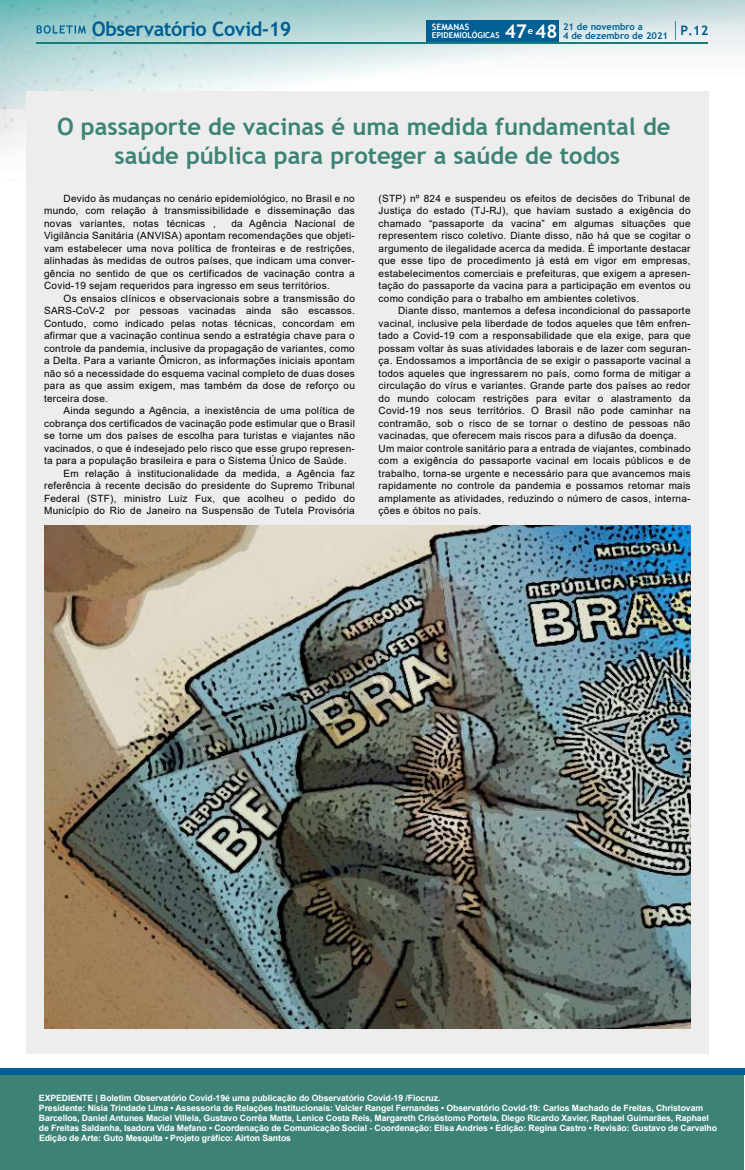
<style>
.page{position:relative;width:745px;height:1170px;background:#fff}
.page>*{position:absolute;margin:0;border:0;box-sizing:border-box;transform-origin:0 0}
.t1{font:700 23.75px/28.5px "Trebuchet MS";color:#3c8376;text-align:center}
.t2{font:700 19.88px "Trebuchet MS";letter-spacing:-.025em;color:#005f95}
.t3{font:700 18.88px "Trebuchet MS";color:#fff}
.t4{font:700 13.12px "Trebuchet MS";color:#005f95}
.t5{font:10px/12.5px "Arial";letter-spacing:.025em;color:#000;text-align:justify}
.t6{font:700 9.38px/9px "Trebuchet MS";color:#005f95}
.t7{font:700 8.75px "Trebuchet MS";color:#fff}
.t8{font:700 8.62px/9.9px "Arial";letter-spacing:-.01em;color:#fff}
.t9{font:700 8.12px "Trebuchet MS";color:#fff}
</style>
<div class="page">
<img style="left:0;top:0;width:744px;height:185px">
<svg style="left:674px;top:21px;width:1px;height:19px"></svg>
<svg style="left:37px;top:25px;width:49px;height:9px"></svg>
<hr style="left:36px;top:42px;width:672px;height:1px;background:#168076">
<div style="left:426px;top:20px;width:132px;height:22px;background:#005f95"></div>
<div style="left:26px;top:91px;width:682px;height:961px;background:#ededed"></div>
<img style="left:44px;top:525px;width:646px;height:503px">
<div style="left:0;top:1069px;width:743px;height:100px;background:#3c8376"></div>
<div style="left:0;top:1068px;width:744px;height:6px;background:#005f95"></div>
<h2 class="t2" style="left:92px;top:17px;width:201px">Observatório Covid-19</h2>
<h3 class="t3" style="left:504px;top:20px;width:54px">47<sup>e</sup> 48</h3>
<h3 class="t4" style="left:680px;top:22px;width:29px">P.12</h3>
<p class="t7" style="left:431px;top:22px;width:39px">SEMANAS</p>
<p class="t9" style="left:431px;top:30px;width:69px">EPIDEMIOLÓGICAS</p>
<p class="t6" style="left:562px;top:22px;width:106px">21 de novembro a<br>4 de dezembro de 2021</p>
<h1 class="t1" style="left:57px;top:112px;width:614px">O passaporte de vacinas é uma medida fundamental de saúde pública para proteger a saúde de todos</h1>
<p class="t5" style="left:44px;top:192px;width:312px;text-indent:19px">Devido às mudanças no cenário epidemiológico, no Brasil e no mundo, com relação à transmissibilidade e disseminação das novas variantes, notas técnicas ,</p>
<p class="t5" style="left:44px;top:217px;width:312px;text-indent:187px">da Agência Nacional de Vigilância Sanitária (ANVISA) apontam recomendações que objeti&shy;vam estabelecer uma nova política de fronteiras e de restrições, alinhadas às medidas de outros países, que indicam uma conver&shy;gência no sentido de que os certificados de vacinação contra a Covid-19 sejam requeridos para ingresso em seus territórios.</p>
<p class="t5" style="left:44px;top:292px;width:312px;text-indent:19px">Os ensaios clínicos e observacionais sobre a transmissão do SARS-CoV-2 por pessoas vacinadas ainda são escassos.<br>Contudo, como indicado pelas notas técnicas, concordam em afirmar que a vacinação continua sendo a estratégia chave para o controle da pandemia, inclusive da propagação de variantes, como a Delta. Para a variante Ômicron, as informações iniciais apontam não só a necessidade do esquema vacinal completo de duas doses para as que assim exigem, mas também da dose de reforço ou terceira dose.</p>
<p class="t5" style="left:64px;top:404px;width:292px">Ainda segundo a Agência, a inexistência de uma política de</p>
<p class="t5" style="left:44px;top:417px;width:312px">cobrança dos certificados de vacinação pode estimular que o Brasil</p>
<p class="t5" style="left:44px;top:429px;width:312px">se torne um dos países de escolha para turistas e viajantes não</p>
<p class="t5" style="left:44px;top:442px;width:312px">vacinados, o que é indesejado pelo risco que esse grupo represen-</p>
<p class="t5" style="left:44px;top:454px;width:304px">ta para a população brasileira e para o Sistema Único de Saúde.</p>
<p class="t5" style="left:64px;top:467px;width:292px">Em relação à institucionalidade da medida, a Agência faz</p>
<p class="t5" style="left:44px;top:479px;width:312px">referência à recente decisão do presidente do Supremo Tribunal</p>
<p class="t5" style="left:44px;top:492px;width:312px">Federal (STF), ministro Luiz Fux, que acolheu o pedido do</p>
<p class="t5" style="left:44px;top:504px;width:312px">Município do Rio de Janeiro na Suspensão de Tutela Provisória</p>
<p class="t5" style="left:378px;top:192px;width:313px">(STP) nº 824 e suspendeu os efeitos de decisões do Tribunal de Justiça do estado (TJ-RJ), que haviam sustado a exigência do chamado “passaporte da vacina” em algumas situações que representem risco coletivo. Diante disso, não há que se cogitar o argumento de ilegalidade acerca da medida. É importante destacar que esse tipo de procedimento já está em vigor em empresas, estabelecimentos comerciais e prefeituras, que exigem a apresen&shy;tação do passaporte da vacina para a participação em eventos ou como condição para o trabalho em ambientes coletivos.</p>
<p class="t5" style="left:378px;top:304px;width:313px;text-align:left;text-indent:19px">Diante disso, mantemos a defesa incondicional do passaporte vacinal, inclusive pela liberdade de todos aqueles que têm enfren&shy;tado a Covid-19 com a responsabilidade que ela exige, para que possam voltar às suas atividades laborais e de lazer com seguran&shy;ça. Endossamos a importância de se exigir o passaporte vacinal a todos aqueles que ingressarem no país, como forma de mitigar a circulação do vírus e variantes. Grande parte dos países ao redor do mundo colocam restrições para evitar o alastramento da Covid-19 nos seus territórios. O Brasil não pode caminhar na contramão, sob o risco de se tornar o destino de pessoas não vacinadas, que oferecem mais riscos para a difusão da doença.<br>Um maior controle sanitário para a entrada de viajantes, combinado com a exigência do passaporte vacinal em locais públicos e de trabalho, torna-se urgente e necessário para que avancemos mais rapidamente no controle da pandemia e possamos retomar mais amplamente as atividades, reduzindo o número de casos, interna&shy;ções e óbitos no país.</p>
<p class="t8" style="left:39px;top:1093px;width:679px">EXPEDIENTE | Boletim Observatório Covid-19é uma publicação do Observatório Covid-19 /Fiocruz.<br>Presidente: Nísia Trindade Lima • Assessoria de Relações Institucionais: Valcler Rangel Fernandes • Observatório Covid-19: Carlos Machado de Freitas, Christovam Barcellos, Daniel Antunes Maciel Villela, Gustavo Corrêa Matta, Lenice Costa Reis, Margareth Crisóstomo Portela, Diego Ricardo Xavier, Raphael Guimarães, Raphael de Freitas Saldanha, Isadora Vida Mefano • Coordenação de Comunicação Social - Coordenação: Elisa Andries • Edição: Regina Castro • Revisão: Gustavo de Carvalho Edição de Arte: Guto Mesquita • Projeto gráfico: Airton Santos</p>
</div>
